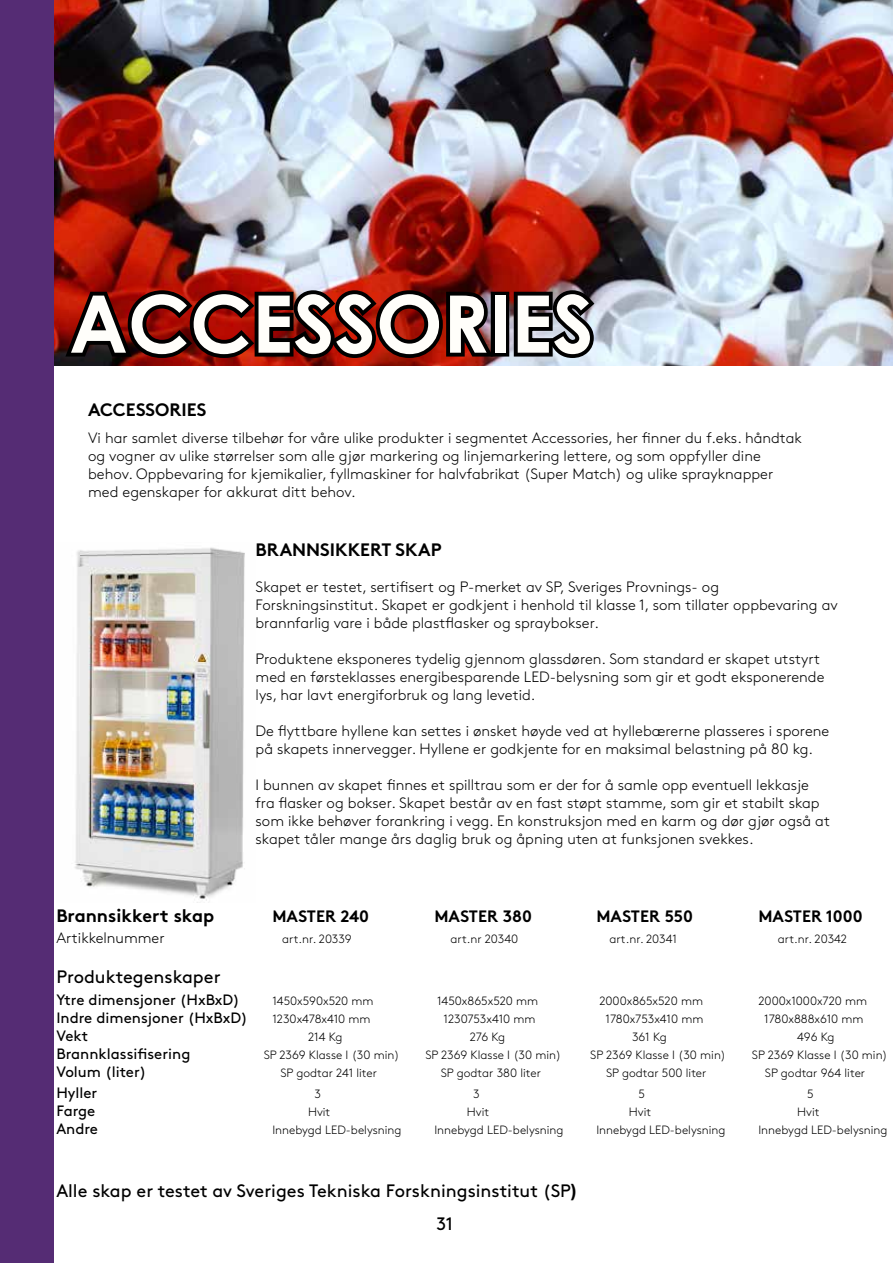
<style>
.page{position:relative;width:893px;height:1263px;background:#fff}
.page>*{position:absolute;margin:0;border:0;box-sizing:border-box;transform-origin:0 0}
.t1{font:700 79.5px "Century Gothic";color:#fffefa}
.t2{font:18px/33.2px "Brown";color:#000}
.t3{font:700 18px "Brown";color:#000}
.t4{font:700 16.5px "Brown";color:#000}
.t5{font:300 15px/18px "Brown";color:#000}
.t6{font:15px "Brown";color:#000}
.t7{font:300 12px "Brown";color:#000}
.s1{font-family:"Helvetica Neue LT Std";font-weight:700}
</style>
<div class="page">
<img style="left:53px;top:0;width:840px;height:366px">
<img style="left:75px;top:547px;width:170px;height:356px">
<div style="left:0;top:0;width:53px;height:1263px;background:#552c74"></div>
<svg style="left:61px;top:286px;width:438px;height:78px;background:#510b06"></svg>
<div style="left:491px;top:292px;width:18px;height:65px;border:8px solid #000"></div>
<svg style="left:510px;top:286px;width:90px;height:78px;background:#565054"></svg>
<h1 class="t1" style="left:69px;top:263px;width:526px">ACCESSORIES</h1>
<p class="t3" style="left:88px;top:395px;width:120px">ACCESSORIES</p>
<p class="t5" style="left:88px;top:427px;width:715px">Vi har samlet diverse tilbehør for våre ulike produkter i segmentet Accessories, her finner du f.eks. håndtak og vogner av ulike størrelser som alle gjør markering og linjemarkering lettere, og som oppfyller dine behov. Oppbevaring for kjemikalier, fyllmaskiner for halvfabrikat (Super Match) og ulike sprayknapper med egenskaper for akkurat ditt behov.</p>
<p class="t3" style="left:256px;top:535px;width:187px">BRANNSIKKERT SKAP</p>
<p class="t5" style="left:256px;top:576px;width:584px">Skapet er testet, sertifisert og P-merket av SP, Sveriges Provnings- og<br>Forskningsinstitut. Skapet er godkjent i henhold til klasse 1, som tillater oppbevaring av brannfarlig vare i både plastflasker og spraybokser.</p>
<p class="t5" style="left:256px;top:648px;width:570px">Produktene eksponeres tydelig gjennom glassdøren. Som standard er skapet utstyrt med en førsteklasses energibesparende LED-belysning som gir et godt eksponerende lys, har lavt energiforbruk og lang levetid.</p>
<p class="t5" style="left:256px;top:720px;width:575px">De flyttbare hyllene kan settes i ønsket høyde ved at hyllebærerne plasseres i sporene på skapets innervegger. Hyllene er godkjente for en maksimal belastning på 80 kg.</p>
<p class="t5" style="left:256px;top:774px;width:576px">I bunnen av skapet finnes et spilltrau som er der for å samle opp eventuell lekkasje fra flasker og bokser. Skapet består av en fast støpt stamme, som gir et stabilt skap som ikke behøver forankring i vegg. En konstruksjon med en karm og dør gjør også at skapet tåler mange års daglig bruk og åpning uten at funksjonen svekkes.</p>
<p class="t3" style="left:56px;top:901px;width:160px">Brannsikkert skap</p>
<p class="t4" style="left:272px;top:902px;width:98px">MASTER 240</p>
<p class="t4" style="left:434px;top:902px;width:99px">MASTER 380</p>
<p class="t4" style="left:596px;top:902px;width:98px">MASTER 550</p>
<p class="t4" style="left:758px;top:902px;width:106px">MASTER 1000</p>
<p class="t5" style="left:56px;top:928px;width:110px">Artikkelnummer</p>
<p class="t7" style="left:282px;top:930px;width:71px">art.nr. 20339</p>
<p class="t7" style="left:451px;top:930px;width:69px">art.nr 20340</p>
<p class="t7" style="left:609px;top:930px;width:69px">art.nr. 20341</p>
<p class="t7" style="left:778px;top:930px;width:71px">art.nr. 20342</p>
<p class="t2" style="left:56px;top:959px;width:166px">Produktegenskaper</p>
<p class="t6" style="left:56px;top:988px;width:185px">Ytre dimensjoner (HxBxD)</p>
<p class="t7" style="left:272px;top:991px;width:103px">1450x590x520 mm</p>
<p class="t7" style="left:437px;top:991px;width:103px">1450x865x520 mm</p>
<p class="t7" style="left:599px;top:991px;width:105px">2000x865x520 mm</p>
<p class="t7" style="left:758px;top:991px;width:110px">2000x1000x720 mm</p>
<p class="t6" style="left:56px;top:1006px;width:193px">Indre dimensjoner (HxBxD)</p>
<p class="t7" style="left:272px;top:1009px;width:100px">1230x478x410 mm</p>
<p class="t7" style="left:443px;top:1009px;width:94px">1230753x410 mm</p>
<p class="t7" style="left:605px;top:1009px;width:99px">1780x753x410 mm</p>
<p class="t7" style="left:764px;top:1009px;width:101px">1780x888x610 mm</p>
<p class="t6" style="left:56px;top:1024px;width:33px">Vekt</p>
<p class="t7" style="left:308px;top:1027px;width:36px">214 Kg</p>
<p class="t7" style="left:470px;top:1027px;width:37px">276 Kg</p>
<p class="t7" style="left:632px;top:1027px;width:36px">361 Kg</p>
<p class="t7" style="left:797px;top:1027px;width:39px">496 Kg</p>
<p class="t6" style="left:56px;top:1042px;width:136px">Brannklassifisering</p>
<p class="t7" style="left:264px;top:1045px;width:137px">SP 2369 Klasse I (30 min)</p>
<p class="t7" style="left:425px;top:1045px;width:137px">SP 2369 Klasse I (30 min)</p>
<p class="t7" style="left:590px;top:1045px;width:137px">SP 2369 Klasse I (30 min)</p>
<p class="t7" style="left:752px;top:1045px;width:137px">SP 2369 Klasse I (30 min)</p>
<p class="t6" style="left:56px;top:1060px;width:92px">Volum (liter)</p>
<p class="t7" style="left:280px;top:1063px;width:98px">SP godtar 241 liter</p>
<p class="t7" style="left:441px;top:1063px;width:102px">SP godtar 380 liter</p>
<p class="t7" style="left:606px;top:1063px;width:102px">SP godtar 500 liter</p>
<p class="t7" style="left:765px;top:1063px;width:102px">SP godtar 964 liter</p>
<p class="t6" style="left:56px;top:1081px;width:43px">Hyller</p>
<p class="t7" style="left:314px;top:1085px;width:8px">3</p>
<p class="t7" style="left:473px;top:1085px;width:8px">3</p>
<p class="t7" style="left:638px;top:1085px;width:8px">5</p>
<p class="t7" style="left:807px;top:1085px;width:8px">5</p>
<p class="t6" style="left:56px;top:1099px;width:41px">Farge</p>
<p class="t7" style="left:308px;top:1103px;width:24px">Hvit</p>
<p class="t7" style="left:467px;top:1103px;width:24px">Hvit</p>
<p class="t7" style="left:629px;top:1103px;width:24px">Hvit</p>
<p class="t7" style="left:797px;top:1103px;width:24px">Hvit</p>
<p class="t6" style="left:56px;top:1117px;width:43px">Andre</p>
<p class="t7" style="left:272px;top:1121px;width:131px">Innebygd LED-belysning</p>
<p class="t7" style="left:434px;top:1121px;width:131px">Innebygd LED-belysning</p>
<p class="t7" style="left:596px;top:1121px;width:131px">Innebygd LED-belysning</p>
<p class="t7" style="left:758px;top:1121px;width:131px">Innebygd LED-belysning</p>
<p class="t2" style="left:436px;top:1172px;width:141px;text-indent:-380px">Alle skap er testet av Sveriges Tekniska Forskningsinstitut (SP<span class="s1">)<br></span>31</p>
</div>
